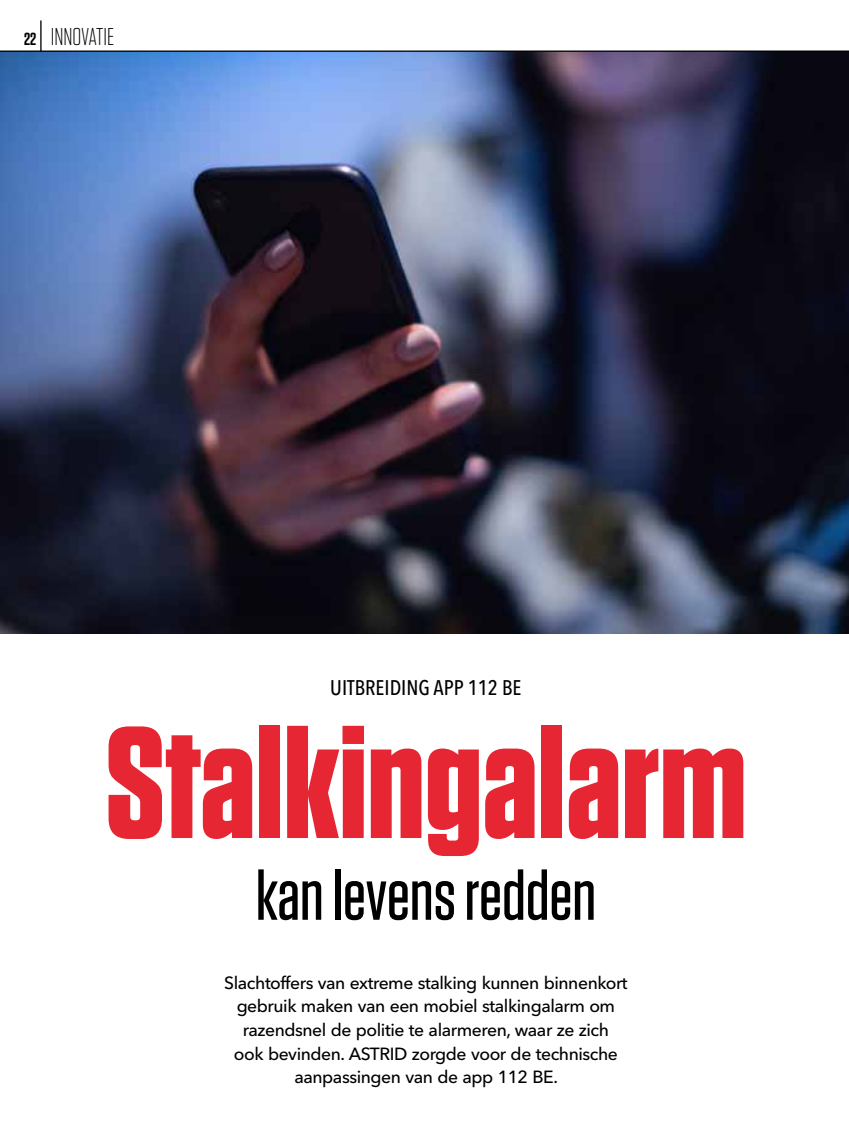
<style>
.page{position:relative;width:849px;height:1146px;background:#fff}
.page>*{position:absolute;margin:0;border:0;box-sizing:border-box;transform-origin:0 0}
.t1{font:700 158.03px "Tungsten";color:#e62733}
.t2{font:500 70.88px "Tungsten";color:#000}
.t3{font:300 24.32px "Tungsten";color:#000}
.t4{font:500 condensed 21px "Avenir Next LT Pro";color:#000}
.t5{font:500 17.5px/23.6px "Avenir Next LT Pro";letter-spacing:-.025em;color:#000;text-align:center}
.s1{font-weight:600;font-size:17.5px}
</style>
<div class="page">
<img style="left:0;top:52px;width:848px;height:582px">
<hr style="left:0;top:51px;width:848px;height:1px;background:#000">
<hr style="left:40px;top:20px;width:2px;height:31px;background:#000">
<h3 class="t3" style="left:24px;top:24px;width:92px"><span class="s1">22</span> INNOVATIE</h3>
<p class="t4" style="left:330px;top:675px;width:193px">UITBREIDING APP 112 BE</p>
<h1 class="t1" style="left:105px;top:699px;width:642px">Stalkingalarm</h1>
<h2 class="t2" style="left:256px;top:858px;width:341px">kan levens redden</h2>
<p class="t5" style="left:224px;top:971px;width:404px">Slachtoffers van extreme stalking kunnen binnenkort gebruik maken van een mobiel stalkingalarm om razendsnel de politie te alarmeren, waar ze zich<br>ook bevinden. ASTRID zorgde voor de technische aanpassingen van de app 112 BE.</p>
</div>
